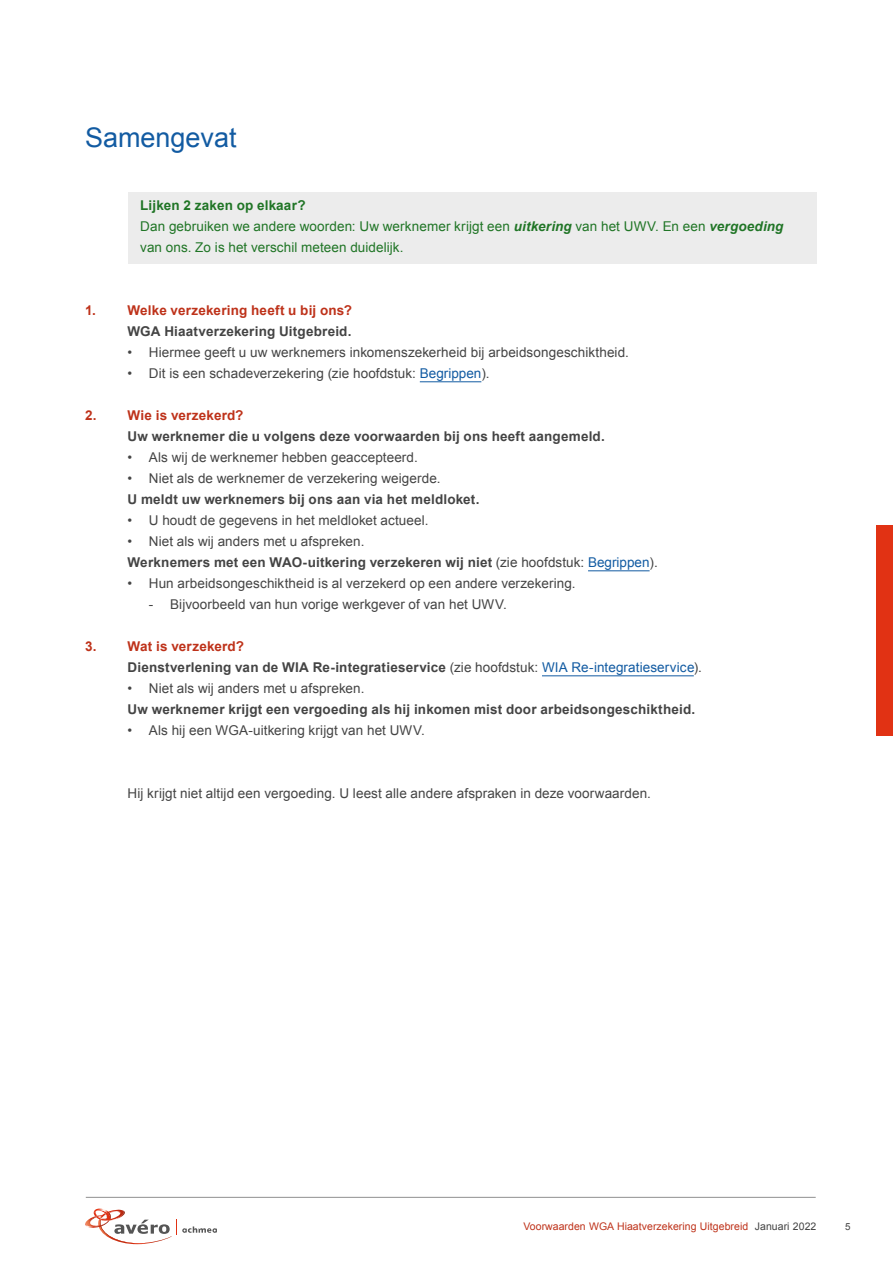
<style>
.page{position:relative;width:893px;height:1263px;background:#fff}
.page>*{position:absolute;margin:0;border:0;box-sizing:border-box;transform-origin:0 0}
.t1{font:27px "Arial";color:#125ba2}
.t2{font:13.5px/21px "Arial";letter-spacing:.005em;color:#444}
.t3{font:700 13.5px/21px "Arial";letter-spacing:.015em;color:#444}
.t4{font:13.5px/21px "Arial";letter-spacing:.005em;color:#207526}
.t5{font:700 13.5px "Arial";letter-spacing:.015em;color:#be321a}
.t6{font:10.5px "Arial";letter-spacing:.005em;color:#be321a}
.t7{font:9.75px "Arial";color:#444}
.s1{font-weight:700}
.s2{font-weight:700;font-style:italic}
.s3{color:#125ba2}
.s4{color:#be321a}
.s5{font-weight:400}
.s6{font-weight:400;color:#125ba2}
.s7{color:#444}
</style>
<div class="page">
<hr style="left:86px;top:1197px;width:730px;height:1px;background:#8f8f8f">
<svg style="left:85px;top:1208px;width:132px;height:36px"></svg>
<div style="left:876px;top:525px;width:17px;height:210px;background:#e13214"></div>
<div style="left:128px;top:192px;width:688px;height:29px;background:#ececec"></div>
<div style="left:128px;top:213px;width:688px;height:50px;background:#ececec"></div>
<hr style="left:420px;top:381px;width:61px;height:1px;background:#125ba2">
<hr style="left:588px;top:570px;width:62px;height:1px;background:#125ba2">
<hr style="left:542px;top:675px;width:152px;height:1px;background:#125ba2">
<h1 class="t1" style="left:85px;top:120px;width:153px">Samengevat</h1>
<p class="t4" style="left:140px;top:195px;width:645px"><span class="s1">Lijken 2 zaken op elkaar?<br></span>Dan gebruiken we andere woorden: Uw werknemer krijgt een <span class="s2">uitkering</span> van het UWV. En een <span class="s2">vergoeding </span>van ons. Zo is het verschil meteen duidelijk.</p>
<p class="t5" style="left:85px;top:301px;width:269px">1. Welke verzekering heeft u bij ons?</p>
<p class="t3" style="left:128px;top:321px;width:225px">WGA Hiaatverzekering Uitgebreid.</p>
<p class="t2" style="left:128px;top:342px;width:503px">• Hiermee geeft u uw werknemers inkomenszekerheid bij arbeidsongeschiktheid.</p>
<p class="t2" style="left:128px;top:363px;width:363px">• Dit is een schadeverzekering (zie hoofdstuk: <span class="s3">Begrippen</span>).</p>
<p class="t5" style="left:85px;top:406px;width:160px">2. Wie is verzekerd?</p>
<p class="t3" style="left:128px;top:426px;width:479px">Uw werknemer die u volgens deze voorwaarden bij ons heeft aangemeld.</p>
<p class="t2" style="left:128px;top:447px;width:292px">• Als wij de werknemer hebben geaccepteerd.</p>
<p class="t2" style="left:128px;top:468px;width:314px">• Niet als de werknemer de verzekering weigerde.</p>
<p class="t3" style="left:128px;top:489px;width:354px">U meldt uw werknemers bij ons aan via het meldloket.</p>
<p class="t2" style="left:128px;top:510px;width:302px">• U houdt de gegevens in het meldloket actueel.</p>
<p class="t2" style="left:128px;top:531px;width:532px">• Niet als wij anders met u afspreken.<br><span class="s1">Werknemers met een WAO-uitkering verzekeren wij niet</span> (zie hoofdstuk: <span class="s3">Begrippen</span>).</p>
<p class="t2" style="left:128px;top:573px;width:450px">• Hun arbeidsongeschiktheid is al verzekerd op een andere verzekering.</p>
<p class="t2" style="left:149px;top:594px;width:360px">- Bijvoorbeeld van hun vorige werkgever of van het UWV.</p>
<p class="t3" style="left:128px;top:636px;width:576px;text-indent:-43px"><span class="s4">3. Wat is verzekerd?<br></span>Dienstverlening van de WIA Re-integratieservice <span class="s5">(zie hoofdstuk:</span> <span class="s6">WIA Re-integratieservice</span><span class="s5">).</span></p>
<p class="t2" style="left:128px;top:678px;width:238px">• Niet als wij anders met u afspreken.</p>
<p class="t3" style="left:128px;top:699px;width:569px">Uw werknemer krijgt een vergoeding als hij inkomen mist door arbeidsongeschiktheid.</p>
<p class="t2" style="left:128px;top:720px;width:299px">• Als hij een WGA-uitkering krijgt van het UWV.</p>
<p class="t2" style="left:128px;top:783px;width:525px">Hij krijgt niet altijd een vergoeding. U leest alle andere afspraken in deze voorwaarden.</p>
<p class="t6" style="left:523px;top:1220px;width:294px">Voorwaarden WGA Hiaatverzekering Uitgebreid <span class="s7">Januari 2022</span></p>
<p class="t7" style="left:845px;top:1220px;width:7px">5</p>
</div>
